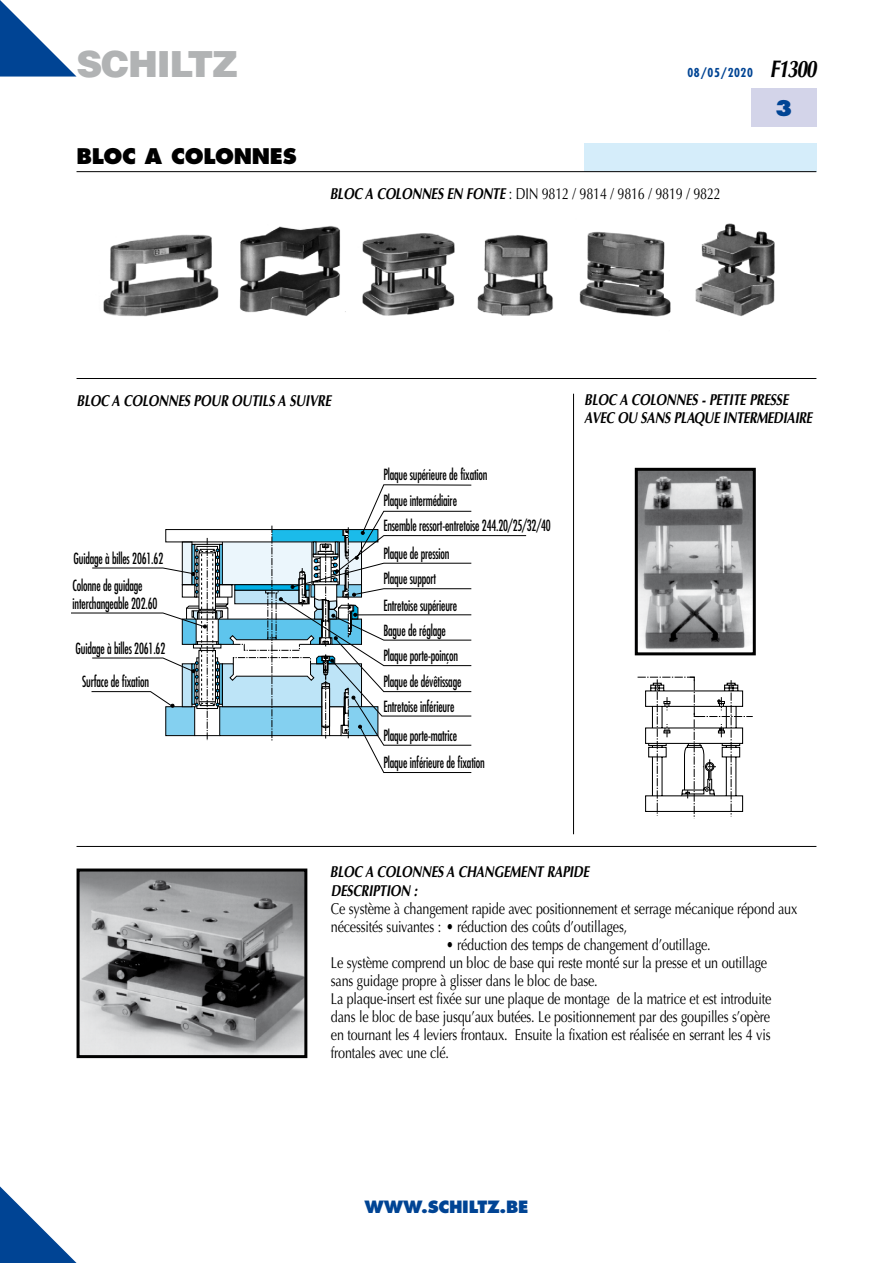
<style>
.page{position:relative;width:893px;height:1263px;background:#fff}
.page>*{position:absolute;margin:0;border:0;box-sizing:border-box;transform-origin:0 0}
.t1{font:900 36px "Helvetica";letter-spacing:-.035em;color:#b1b3b4}
.t2{font:800 21px "Futura";letter-spacing:-.015em;color:#000}
.t3{font:800 21px "Futura";color:#004494}
.t4{font:800 16.5px "Futura";letter-spacing:-.015em;color:#004494}
.t5{font:15.75px/18px "Optima";letter-spacing:-.015em;color:#000;scale:.8 1}
.t6{font:italic 700 15.75px/18px "Optima";letter-spacing:-.015em;color:#000;scale:.8 1}
.t7{font:condensed 15px/25.5px "Futura";letter-spacing:-.015em;color:#000;scale:.8 1}
.t8{font:700 condensed 12px "Futura";letter-spacing:.05em;color:#004494}
.s1{font-family:"Optima";font-style:italic;font-stretch:normal;font-size:24px;color:#000}
.s2{font-weight:700;font-style:italic}
</style>
<div class="page">
<svg style="left:0;top:1186px;width:77px;height:77px"></svg>
<div style="left:584px;top:143px;width:232px;height:28px;background:#d5edfa"></div>
<hr style="left:77px;top:171px;width:739px;height:1px;background:#000">
<div style="left:751px;top:89px;width:65px;height:38px;background:#d3d4e9"></div>
<svg style="left:0;top:0;width:77px;height:77px"></svg>
<img style="left:103px;top:223px;width:672px;height:94px">
<hr style="left:77px;top:378px;width:739px;height:1px;background:#000">
<hr style="left:77px;top:846px;width:739px;height:1px;background:#000">
<svg style="left:71px;top:484px;width:455px;height:289px"></svg>
<svg style="left:165px;top:526px;width:307px;height:215px"></svg>
<img style="left:639px;top:472px;width:113px;height:178px">
<div style="left:635px;top:468px;width:121px;height:187px;border:3px solid #000"></div>
<svg style="left:637px;top:676px;width:116px;height:141px"></svg>
<hr style="left:573px;top:394px;width:1px;height:440px;background:#000">
<img style="left:81px;top:872px;width:222px;height:182px">
<div style="left:77px;top:868px;width:230px;height:190px;border:3px solid #000"></div>
<h1 class="t1" style="left:77px;top:40px;width:163px">SCHILTZ</h1>
<h2 class="t2" style="left:77px;top:143px;width:222px">BLOC A COLONNES</h2>
<p class="t8" style="left:687px;top:65px;width:130px">08/05/2020 <span class="s1">F1300</span></p>
<p class="t5" style="left:330px;top:185px;width:490px"><span class="s2">BLOC A COLONNES EN FONTE</span> : DIN 9812 / 9814 / 9816 / 9819 / 9822</p>
<h2 class="t3" style="left:775px;top:95px;width:19px">3</h2>
<p class="t6" style="left:77px;top:392px;width:320px">BLOC A COLONNES POUR OUTILS A SUIVRE</p>
<p class="t7" style="left:74px;top:546px;width:114px">Guidage à billes 2061.62</p>
<p class="t7" style="left:73px;top:576px;width:108px;line-height:18px">Colonne de guidage interchangeable 202.60</p>
<p class="t7" style="left:76px;top:635px;width:114px">Guidage à billes 2061.62</p>
<p class="t7" style="left:82px;top:668px;width:85px">Surface de fixation</p>
<p class="t7" style="left:383px;top:462px;width:211px">Plaque supérieure de fixation<br>Plaque intermédiaire<br>Ensemble ressort-entretoise 244.20/25/32/40</p>
<p class="t7" style="left:383px;top:541px;width:84px;line-height:24.8px">Plaque de pression<br>Plaque support</p>
<p class="t7" style="left:383px;top:592px;width:95px;line-height:25px">Entretoise supérieure<br>Bague de réglage<br>Plaque porte-poinçon</p>
<p class="t7" style="left:383px;top:670px;width:99px;line-height:24.2px">Plaque de dévêtissage<br>Entretoise inférieure</p>
<p class="t7" style="left:383px;top:721px;width:128px;line-height:27.2px">Plaque porte-matrice<br>Plaque inférieure de fixation</p>
<p class="t6" style="left:584px;top:390px;width:286px">BLOC A COLONNES - PETITE PRESSE<br>AVEC OU SANS PLAQUE INTERMEDIAIRE</p>
<p class="t6" style="left:330px;top:862px;width:326px;line-height:19.4px">BLOC A COLONNES A CHANGEMENT RAPIDE<br>DESCRIPTION :</p>
<p class="t5" style="left:331px;top:900px;width:585px">Ce système à changement rapide avec positionnement et serrage mécanique répond aux nécessités suivantes : • réduction des coûts d’outillages,</p>
<p class="t5" style="left:331px;top:936px;width:552px;text-indent:115px">• réduction des temps de changement d’outillage.<br>Le système comprend un bloc de base qui reste monté sur la presse et un outillage sans guidage propre à glisser dans le bloc de base.<br>La plaque-insert est fixée sur une plaque de montage de la matrice et est introduite dans le bloc de base jusqu’aux butées. Le positionnement par des goupilles s’opère en tournant les 4 leviers frontaux. Ensuite la fixation est réalisée en serrant les 4 vis frontales avec une clé.</p>
<p class="t4" style="left:365px;top:1197px;width:165px">WWW.SCHILTZ.BE</p>
</div>
